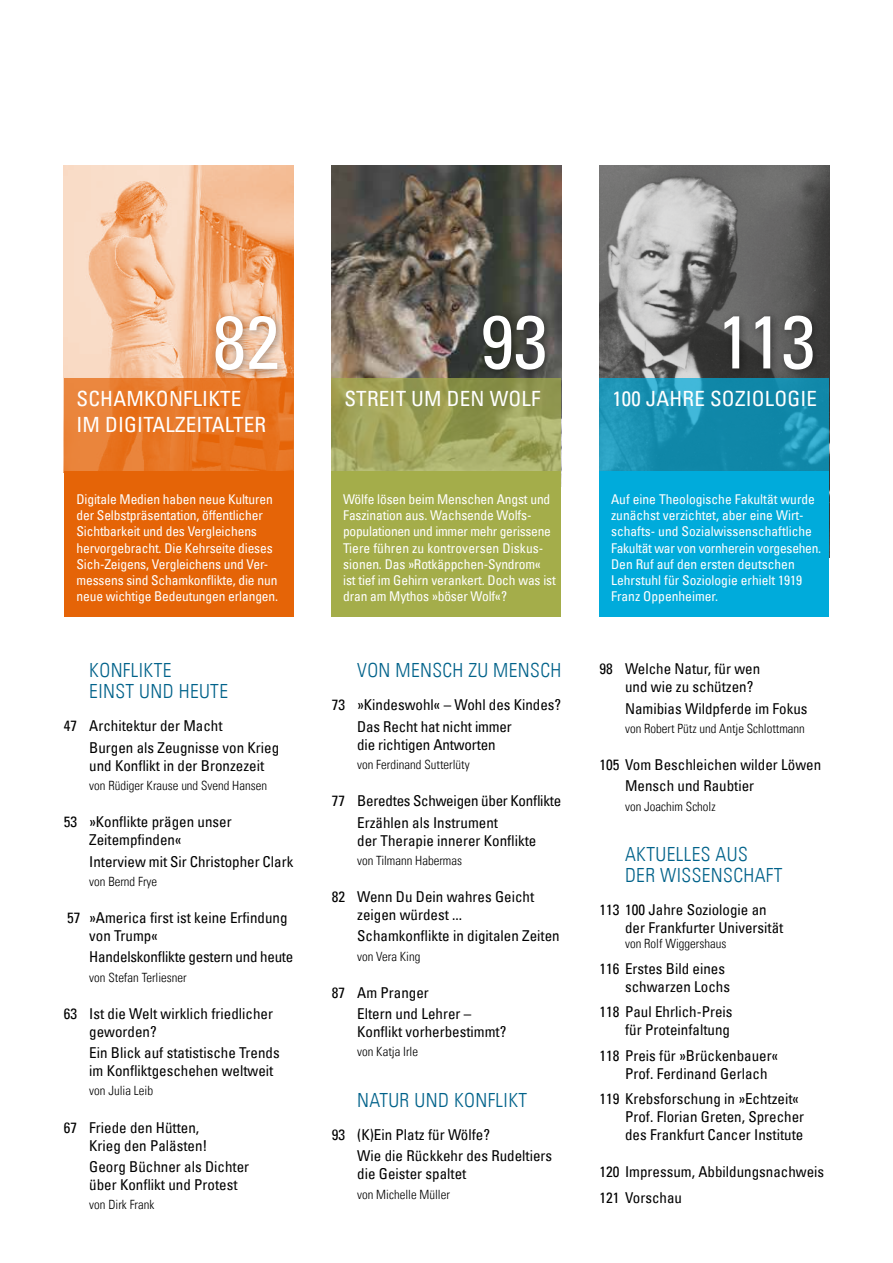
<style>
.page{position:relative;width:893px;height:1263px;background:#fff}
.page>*{position:absolute;margin:0;border:0;box-sizing:border-box;transform-origin:0 0}
.t1{font:condensed 75px "Univers Com 57";color:#fff}
.t2{font:condensed 21px/25.2px "Univers Com 57";letter-spacing:.01em;color:#fff}
.t3{font:19.5px/21px "Univers Com 47 Light Cond";letter-spacing:.02em;color:#00628a}
.t4{font:condensed 15px/18px "Univers Com 57";color:#000}
.t5{font:condensed 13.5px/16.2px "Univers Com 57";letter-spacing:-.01em;color:#fff}
.t6{font:12.75px "Univers Com 47 Light Cond";color:#000}
</style>
<div class="page">
<img style="left:64px;top:166px;width:229px;height:212px">
<div style="left:209px;top:310px;width:79px;height:70px;background:#000;opacity:.35"></div>
<svg style="left:64px;top:378px;width:229px;height:93px;background:#e77727"></svg>
<div style="left:64px;top:471px;width:229px;height:146px;background:#e56407"></div>
<img style="left:332px;top:166px;width:229px;height:212px">
<div style="left:478px;top:309px;width:77px;height:70px;background:#000;opacity:.45"></div>
<svg style="left:332px;top:378px;width:229px;height:93px;background:#9ca159"></svg>
<div style="left:332px;top:471px;width:229px;height:146px;background:#a4ad4a"></div>
<img style="left:600px;top:166px;width:229px;height:212px">
<div style="left:718px;top:309px;width:105px;height:70px;background:#000;opacity:.45"></div>
<svg style="left:600px;top:378px;width:229px;height:93px;background:#188fb0"></svg>
<div style="left:600px;top:471px;width:229px;height:146px;background:#00abdb"></div>
<h1 class="t1" style="left:213px;top:295px;width:68px">82</h1>
<h2 class="t2" style="left:77px;top:386px;width:191px">SCHAMKONFLIKTE<br>IM DIGITALZEITALTER</h2>
<p class="t5" style="left:77px;top:491px;width:203px">Digitale Medien haben neue Kulturen der Selbstpräsentation, öffentlicher Sichtbarkeit und des Vergleichens hervorgebracht. Die Kehrseite dieses Sich-Zeigens, Vergleichens und Ver&shy;messens sind Schamkonflikte, die nun neue wichtige Bedeutungen erlangen.</p>
<h3 class="t3" style="left:89px;top:660px;width:140px">KONFLIKTE<br>EINST UND HEUTE</h3>
<p class="t4" style="left:89px;top:715px;width:191px;line-height:21.5px;text-indent:-26px">47 Architektur der Macht<br>Burgen als Zeugnisse von Krieg</p>
<p class="t4" style="left:89px;top:756px;width:176px">und Konflikt in der Bronzezeit</p>
<p class="t6" style="left:89px;top:778px;width:179px">von Rüdiger Krause und Svend Hansen</p>
<p class="t4" style="left:89px;top:813px;width:144px;text-indent:-26px">53 »Konflikte prägen unser<br>Zeitempfinden«</p>
<p class="t4" style="left:89px;top:852px;width:206px">Interview mit Sir Christopher Clark</p>
<p class="t6" style="left:89px;top:874px;width:69px">von Bernd Frye</p>
<p class="t4" style="left:89px;top:908px;width:200px;text-indent:-22px">57 »America first ist keine Erfindung von Trump«</p>
<p class="t4" style="left:89px;top:948px;width:206px">Handelskonflikte gestern und heute</p>
<p class="t6" style="left:89px;top:969px;width:99px">von Stefan Terliesner</p>
<p class="t4" style="left:89px;top:1004px;width:185px;text-indent:-26px">63 Ist die Welt wirklich friedlicher geworden?</p>
<p class="t4" style="left:89px;top:1043px;width:192px">Ein Blick auf statistische Trends im Konfliktgeschehen weltweit</p>
<p class="t6" style="left:89px;top:1083px;width:65px">von Julia Leib</p>
<p class="t4" style="left:89px;top:1118px;width:120px;text-indent:-26px">67 Friede den Hütten,<br>Krieg den Palästen!</p>
<p class="t4" style="left:89px;top:1157px;width:161px">Georg Büchner als Dichter über Konflikt und Protest</p>
<p class="t6" style="left:89px;top:1197px;width:67px">von Dirk Frank</p>
<h1 class="t1" style="left:481px;top:294px;width:68px">93</h1>
<h2 class="t2" style="left:344px;top:386px;width:198px">STREIT UM DEN WOLF</h2>
<p class="t5" style="left:343px;top:491px;width:214px">Wölfe lösen beim Menschen Angst und Faszination aus. Wachsende Wolfs&shy;populationen und immer mehr gerissene Tiere führen zu kontroversen Diskus&shy;sionen. Das »Rotkäppchen-Syndrom« ist tief im Gehirn verankert. Doch was ist dran am Mythos »böser Wolf«?</p>
<h3 class="t3" style="left:357px;top:660px;width:206px">VON MENSCH ZU MENSCH</h3>
<p class="t4" style="left:357px;top:694px;width:206px;line-height:21.5px;text-indent:-26px">73 »Kindeswohl« – Wohl des Kindes?<br>Das Recht hat nicht immer</p>
<p class="t4" style="left:357px;top:735px;width:140px">die richtigen Antworten</p>
<p class="t6" style="left:357px;top:757px;width:114px">von Ferdinand Sutterlüty</p>
<p class="t4" style="left:357px;top:790px;width:206px;line-height:21.5px;text-indent:-26px">77 Beredtes Schweigen über Konflikte<br>Erzählen als Instrument</p>
<p class="t4" style="left:357px;top:831px;width:181px">der Therapie innerer Konflikte</p>
<p class="t6" style="left:357px;top:853px;width:106px">von Tilmann Habermas</p>
<p class="t4" style="left:357px;top:887px;width:179px;text-indent:-26px">82 Wenn Du Dein wahres Geicht zeigen würdest ...</p>
<p class="t4" style="left:357px;top:927px;width:204px">Schamkonflikte in digitalen Zeiten</p>
<p class="t6" style="left:357px;top:948px;width:65px">von Vera King</p>
<p class="t4" style="left:357px;top:981px;width:116px;line-height:21.5px;text-indent:-26px">87 Am Pranger<br>Eltern und Lehrer –</p>
<p class="t4" style="left:357px;top:1022px;width:151px">Konflikt vorherbestimmt?</p>
<p class="t6" style="left:357px;top:1044px;width:62px">von Katja Irle</p>
<h3 class="t3" style="left:357px;top:1090px;width:171px">NATUR UND KONFLIKT</h3>
<p class="t4" style="left:357px;top:1124px;width:196px;line-height:21.5px;text-indent:-26px">93 (K)Ein Platz für Wölfe?<br>Wie die Rückkehr des Rudeltiers</p>
<p class="t4" style="left:357px;top:1165px;width:111px">die Geister spaltet</p>
<p class="t6" style="left:357px;top:1186px;width:94px">von Michelle Müller</p>
<h1 class="t1" style="left:717px;top:294px;width:99px">113</h1>
<h2 class="t2" style="left:612px;top:386px;width:206px">100 JAHRE SOZIOLOGIE</h2>
<p class="t5" style="left:611px;top:491px;width:212px">Auf eine Theologische Fakultät wurde zunächst verzichtet, aber eine Wirt&shy;schafts- und Sozialwissenschaftliche Fakultät war von vornherein vorgesehen.<br>Den Ruf auf den ersten deutschen Lehrstuhl für Soziologie erhielt 1919<br>Franz Oppenheimer.</p>
<p class="t4" style="left:625px;top:660px;width:137px;text-indent:-26px">98 Welche Natur, für wen und wie zu schützen?</p>
<p class="t4" style="left:625px;top:699px;width:184px">Namibias Wildpferde im Fokus</p>
<p class="t6" style="left:625px;top:721px;width:181px">von Robert Pütz und Antje Schlottmann</p>
<p class="t4" style="left:625px;top:754px;width:198px;line-height:21.5px;text-indent:-26px">105 Vom Beschleichen wilder Löwen<br>Mensch und Raubtier</p>
<p class="t6" style="left:625px;top:798px;width:92px">von Joachim Scholz</p>
<h3 class="t3" style="left:625px;top:844px;width:159px">AKTUELLES AUS<br>DER WISSENSCHAFT</h3>
<p class="t4" style="left:625px;top:901px;width:160px;text-indent:-26px">113 100 Jahre Soziologie an der Frankfurter Universität</p>
<p class="t6" style="left:625px;top:936px;width:103px">von Rolf Wiggershaus</p>
<p class="t4" style="left:625px;top:959px;width:106px;text-indent:-26px">116 Erstes Bild eines schwarzen Lochs</p>
<p class="t4" style="left:600px;top:1003px;width:135px;text-align:right">118 Paul Ehrlich-Preis für Proteinfaltung</p>
<p class="t4" style="left:625px;top:1046px;width:155px;text-indent:-26px">118 Preis für »Brückenbauer«<br>Prof. Ferdinand Gerlach</p>
<p class="t4" style="left:625px;top:1089px;width:181px;text-indent:-26px">119 Krebsforschung in »Echtzeit«<br>Prof. Florian Greten, Sprecher des Frankfurt Cancer Institute</p>
<p class="t4" style="left:600px;top:1159px;width:226px;line-height:25.5px">120 Impressum, Abbildungsnachweis<br>121 Vorschau</p>
</div>
